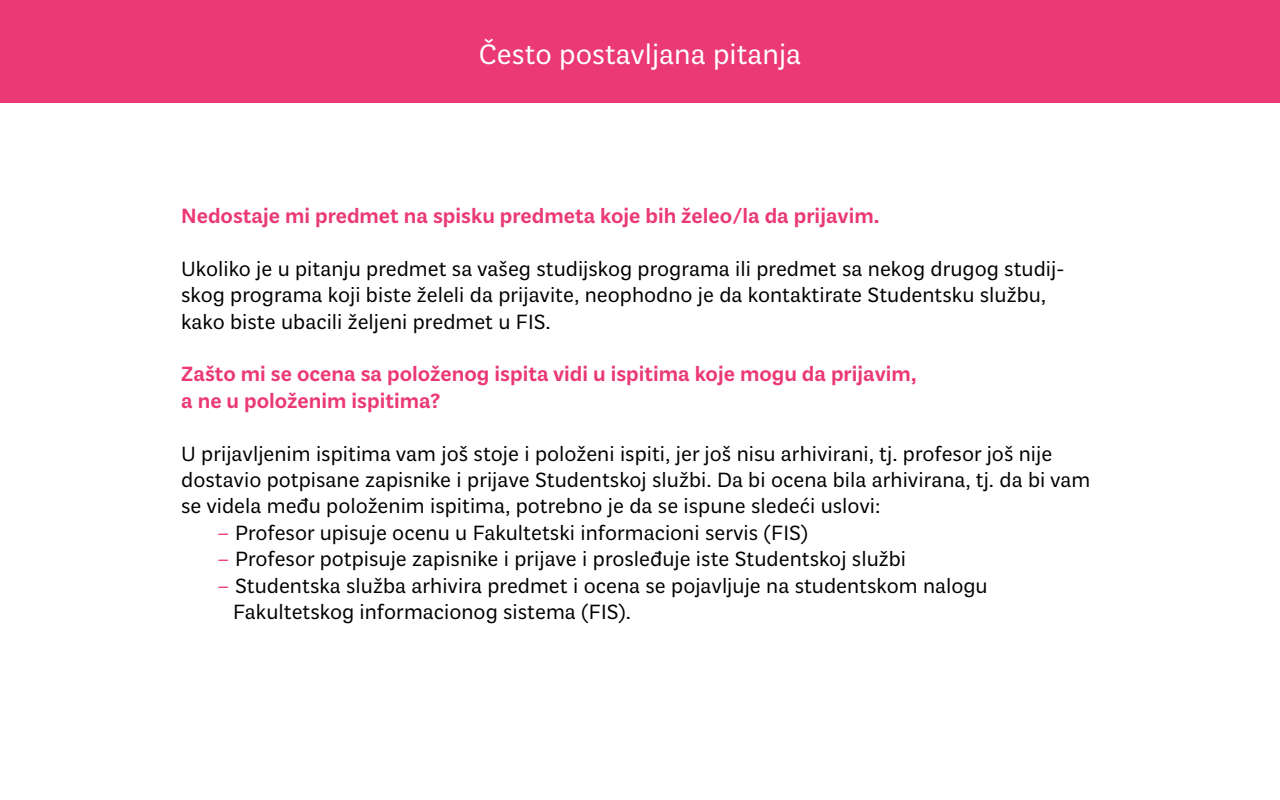
<style>
.page{position:relative;width:1280px;height:800px;background:#fff}
.page>*{position:absolute;margin:0;border:0;box-sizing:border-box;transform-origin:0 0}
.t1{font:30px "Plan Grotesque Pro";color:#fff}
.t2{font:22px/26.4px "Plan Grotesque Pro";color:#000}
.t3{font:500 22px/26.4px "Plan Grotesque Pro";color:#eb3976}
.s1{color:#eb3976}
</style>
<div class="page">
<div style="left:0;top:0;width:1280px;height:103px;background:#eb3976"></div>
<h1 class="t1" style="left:479px;top:33px;width:324px">Često postavljana pitanja</h1>
<p class="t3" style="left:181px;top:201px;width:700px">Nedostaje mi predmet na spisku predmeta koje bih želeo/la da prijavim.</p>
<p class="t2" style="left:181px;top:254px;width:885px">Ukoliko je u pitanju predmet sa vašeg studijskog programa ili predmet sa nekog drugog studij&shy;skog programa koji biste želeli da prijavite, neophodno je da kontaktirate Studentsku službu, kako biste ubacili željeni predmet u FIS.</p>
<p class="t3" style="left:181px;top:359px;width:737px">Zašto mi se ocena sa položenog ispita vidi u ispitima koje mogu da prijavim, a ne u položenim ispitima?</p>
<p class="t2" style="left:181px;top:439px;width:911px">U prijavljenim ispitima vam još stoje i položeni ispiti, jer još nisu arhivirani, tj. profesor još nije dostavio potpisane zapisnike i prijave Studentskoj službi. Da bi ocena bila arhivirana, tj. da bi vam se videla među položenim ispitima, potrebno je da se ispune sledeći uslovi:</p>
<p class="t2" style="left:217px;top:518px;width:593px"><span class="s1">–</span> Profesor upisuje ocenu u Fakultetski informacioni servis (FIS)</p>
<p class="t2" style="left:217px;top:544px;width:691px"><span class="s1">–</span> Profesor potpisuje zapisnike i prijave i prosleđuje iste Studentskoj službi</p>
<p class="t2" style="left:233px;top:571px;width:756px;text-indent:-16px"><span class="s1">–</span> Studentska služba arhivira predmet i ocena se pojavljuje na studentskom nalogu<br>Fakultetskog informacionog sistema (FIS).</p>
</div>
